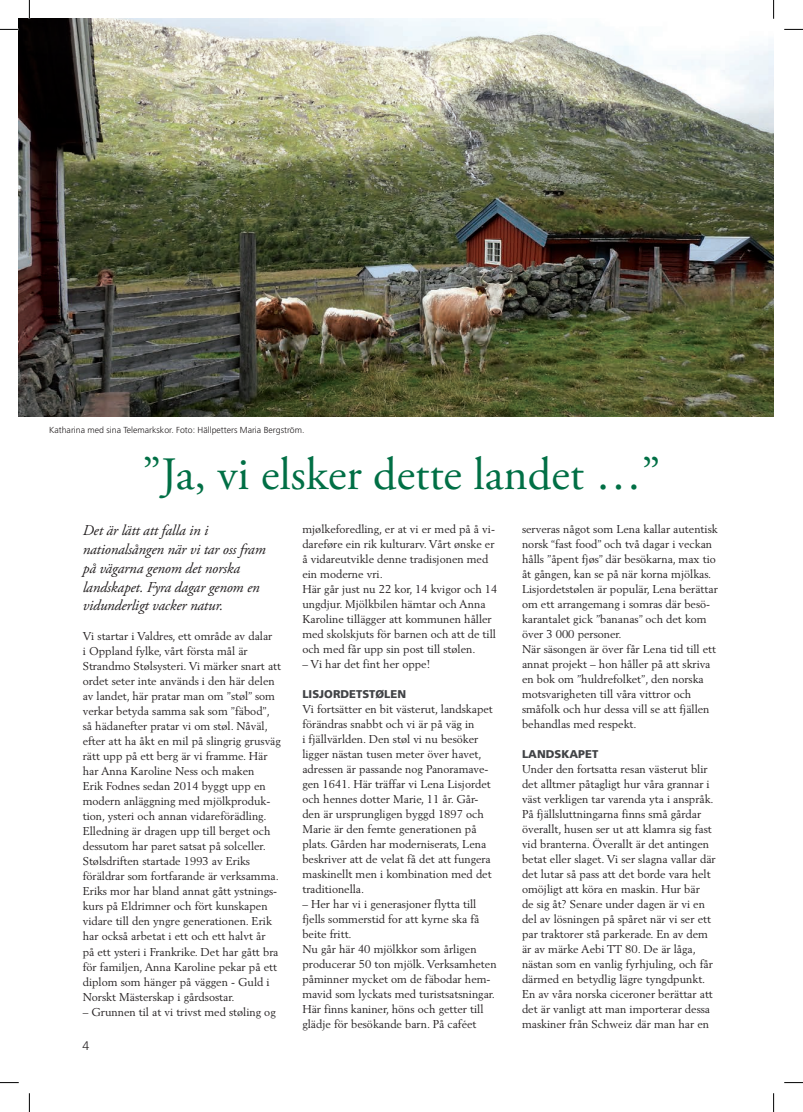
<style>
.page{position:relative;width:803px;height:1112px;background:#fff}
.page>*{position:absolute;margin:0;border:0;box-sizing:border-box;transform-origin:0 0}
.t1{font:46.25px "Adobe Garamond Pro";color:#016f45}
.t2{font:italic 15px/18.8px "Adobe Garamond Pro";letter-spacing:-.01em;color:#231f20}
.t3{font:300 12.5px "Univers";color:#231f20}
.t4{font:11.25px/15px "Berling";color:#231f20}
.t5{font:900 11.25px "Frutiger";color:#414346}
.t6{font:300 8.75px "Frutiger";color:#231f20}
</style>
<div class="page">
<img style="left:19px;top:19px;width:754px;height:397px">
<svg style="left:0;top:29px;width:19px;height:1px"></svg>
<svg style="left:784px;top:29px;width:19px;height:1px"></svg>
<svg style="left:0;top:1082px;width:19px;height:1px"></svg>
<svg style="left:784px;top:1082px;width:19px;height:1px"></svg>
<svg style="left:29px;top:0;width:1px;height:19px"></svg>
<svg style="left:29px;top:1093px;width:1px;height:18px"></svg>
<svg style="left:773px;top:0;width:1px;height:19px"></svg>
<svg style="left:773px;top:1093px;width:1px;height:18px"></svg>
<p class="t6" style="left:49px;top:425px;width:257px">Katharina med sina Telemarkskor. Foto: Hällpetters Maria Bergström.</p>
<h1 class="t1" style="left:143px;top:446px;width:519px">”Ja, vi elsker dette landet …”</h1>
<h2 class="t2" style="left:83px;top:521px;width:184px">Det är lätt att falla in i nationalsången när vi tar oss fram på vägarna genom det norska landskapet. Fyra dagar genom en vidunderligt vacker natur.</h2>
<p class="t4" style="left:83px;top:628px;width:200px">Vi startar i Valdres, ett område av dalar<br>i Oppland fylke, vårt första mål är Strandmo Stølsysteri. Vi märker snart att ordet seter inte används i den här delen av landet, här pratar man om ”støl” som verkar betyda samma sak som ”fäbod”, så hädanefter pratar vi om støl. Nåväl, efter att ha åkt en mil på slingrig grusväg rätt upp på ett berg är vi framme. Här har Anna Karoline Ness och maken<br>Erik Fodnes sedan 2014 byggt upp en modern anläggning med mjölkproduk&shy;tion, ysteri och annan vidareförädling.<br>Elledning är dragen upp till berget och dessutom har paret satsat på solceller.<br>Stølsdriften startade 1993 av Eriks föräldrar som fortfarande är verksamma.<br>Eriks mor har bland annat gått ystnings&shy;kurs på Eldrimner och fört kunskapen vidare till den yngre generationen. Erik har också arbetat i ett och ett halvt år<br>på ett ysteri i Frankrike. Det har gått bra för familjen, Anna Karoline pekar på ett diplom som hänger på väggen - Guld i Norskt Mästerskap i gårdsostar.</p>
<p class="t4" style="left:83px;top:1003px;width:194px">– Grunnen til at vi trivst med støling og</p>
<p class="t4" style="left:522px;top:521px;width:197px">serveras något som Lena kallar autentisk norsk “fast food” och två dagar i veckan hålls ”åpent fjøs” där besökarna, max tio åt gången, kan se på när korna mjölkas.<br>Lisjordetstølen är populär, Lena berättar om ett arrangemang i somras där besö&shy;karantalet gick ”bananas” och det kom över 3 000 personer.<br>När säsongen är över får Lena tid till ett annat projekt – hon håller på att skriva en bok om ”huldrefolket”, den norska motsvarigheten till våra vittror och småfolk och hur dessa vill se att fjällen behandlas med respekt.</p>
<p class="t5" style="left:522px;top:747px;width:78px">LANDSKAPET</p>
<p class="t4" style="left:522px;top:761px;width:195px">Under den fortsatta resan västerut blir det alltmer påtagligt hur våra grannar i väst verkligen tar varenda yta i anspråk.<br>På fjällsluttningarna finns små gårdar överallt, husen ser ut att klamra sig fast vid branterna. Överallt är det antingen betat eller slaget. Vi ser slagna vallar där det lutar så pass att det borde vara helt omöjligt att köra en maskin. Hur bär<br>de sig åt? Senare under dagen är vi en del av lösningen på spåret när vi ser ett par traktorer stå parkerade. En av dem är av märke Aebi TT 80. De är låga, nästan som en vanlig fyrhjuling, och får därmed en betydlig lägre tyngdpunkt.<br>En av våra norska ciceroner berättar att det är vanligt att man importerar dessa maskiner från Schweiz där man har en</p>
<p class="t4" style="left:302px;top:521px;width:197px">mjølkeforedling, er at vi er med på å vi&shy;dareføre ein rik kulturarv. Vårt ønske er å vidareutvikle denne tradisjonen med ein moderne vri.<br>Här går just nu 22 kor, 14 kvigor och 14 ungdjur. Mjölkbilen hämtar och Anna Karoline tillägger att kommunen håller med skolskjuts för barnen och att de till och med får upp sin post till stølen.</p>
<p class="t4" style="left:302px;top:656px;width:129px">– Vi har det fint her oppe!</p>
<p class="t5" style="left:302px;top:687px;width:105px">LISJORDETSTØLEN</p>
<p class="t4" style="left:302px;top:701px;width:192px">Vi fortsätter en bit västerut, landskapet förändras snabbt och vi är på väg in<br>i fjällvärlden. Den støl vi nu besöker ligger nästan tusen meter över havet, adressen är passande nog Panoramave&shy;gen 1641. Här träffar vi Lena Lisjordet och hennes dotter Marie, 11 år. Går&shy;den är ursprungligen byggd 1897 och Marie är den femte generationen på plats. Gården har moderniserats, Lena beskriver att de velat få det att fungera maskinellt men i kombination med det traditionella.</p>
<p class="t4" style="left:302px;top:896px;width:196px">– Her har vi i generasjoner flytta till fjells sommerstid for att kyrne ska få beite fritt.<br>Nu går här 40 mjölkkor som årligen producerar 50 ton mjölk. Verksamheten påminner mycket om de fäbodar hem&shy;mavid som lyckats med turistsatsningar.<br>Här finns kaniner, höns och getter till glädje för besökande barn. På caféet</p>
<p class="t3" style="left:83px;top:1037px;width:8px">4</p>
</div>
